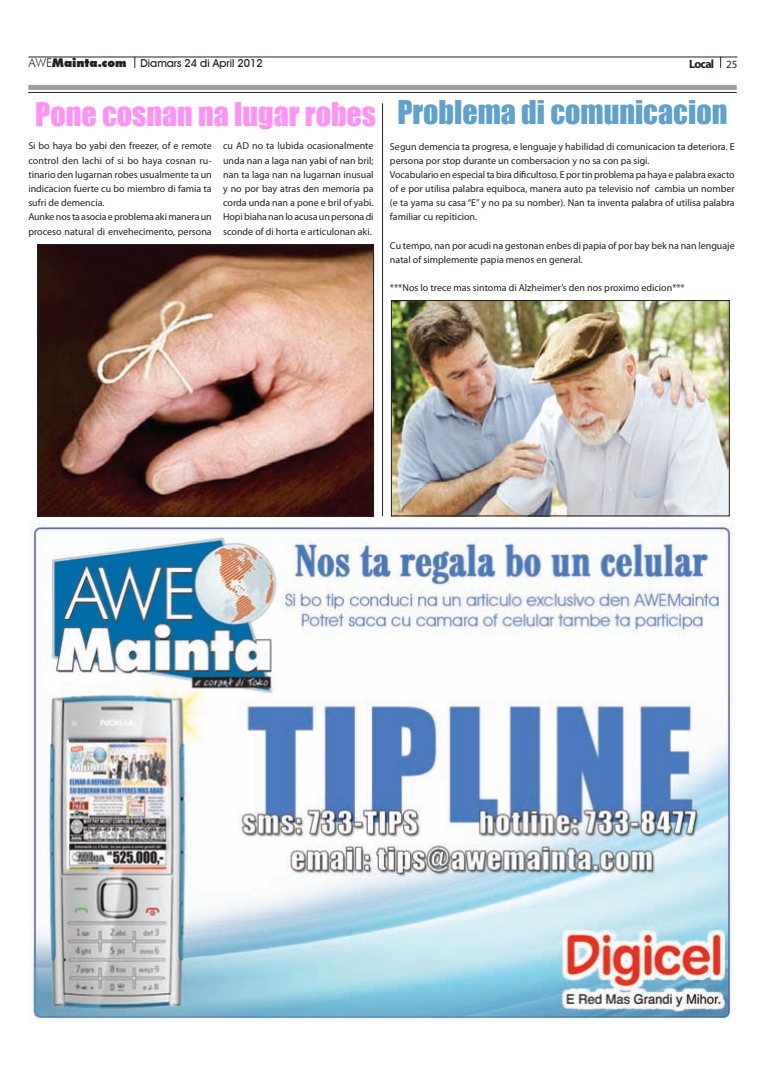
<style>
.page{position:relative;width:780px;height:1078px;background:#fff}
.page>*{position:absolute;margin:0;border:0;box-sizing:border-box;transform-origin:0 0}
.t1{font:30px "Impact";color:#ff92f4}
.t2{font:700 12px "Myriad Pro";letter-spacing:-.06em;color:#231f20}
.t3{font:500 11px "Avant Garde IT Cby BT";color:#231f20}
.t4{font:10px/14.2px "Myriad Pro";color:#231f20}
.s1{font-family:"Futura BT";font-weight:300;font-size:12px}
.s2{font-family:"Futura BT";font-weight:900;font-size:12px}
.s3{font-weight:400;font-size:11px}
.s4{color:#60a0cd}
</style>
<div class="page">
<hr style="left:28px;top:57px;width:709px;height:1px;background:#231f20">
<div style="left:28px;top:85px;width:708px;height:5px;background:#9d9fa2"></div>
<hr style="left:28px;top:92px;width:708px;height:1px;background:#231f20">
<img style="left:29px;top:524px;width:705px;height:495px">
<hr style="left:382px;top:103px;width:1px;height:413px;background:#231f20">
<img style="left:393px;top:302px;width:334px;height:212px">
<div style="left:391px;top:300px;width:338px;height:216px;border:1px solid #231f20"></div>
<img style="left:39px;top:246px;width:333px;height:268px">
<div style="left:37px;top:244px;width:337px;height:272px;border:1px solid #231f20"></div>
<p class="t3" style="left:28px;top:57px;width:236px"><span class="s1">AWE</span><span class="s2">Mainta.com</span> Diamars 24 di April 2012</p>
<p class="t2" style="left:689px;top:56px;width:50px">Local <span class="s3">25</span></p>
<h1 class="t1" style="left:35px;top:91px;width:693px">Pone cosnan na lugar robes <span class="s4">Problema di comunicacion</span></h1>
<p class="t4" style="left:390px;top:139px;width:346px">Segun demencia ta progresa, e lenguaje y habilidad di comunicacion ta deteriora. E persona por stop durante un combersacion y no sa con pa sigi.<br>Vocabulario en especial ta bira dificultoso. E por tin problema pa haya e palabra exacto of e por utilisa palabra equiboca, manera auto pa televisio nof cambia un nomber (e ta yama su casa “E” y no pa su nomber). Nan ta inventa palabra of utilisa palabra familiar cu repiticion.</p>
<p class="t4" style="left:390px;top:238px;width:346px">Cu tempo, nan por acudi na gestonan enbes di papia of por bay bek na nan lenguaje natal of simplemente papia menos en general.</p>
<p class="t4" style="left:390px;top:281px;width:296px">***Nos lo trece mas sintoma di Alzheimer’s den nos proximo edicion***</p>
<p class="t4" style="left:28px;top:139px;width:185px">Si bo haya bo yabi den freezer, of e remote control den lachi of si bo haya cosnan ru&shy;tinario den lugarnan robes usualmente ta un indicacion fuerte cu bo miembro di famia ta sufri de demencia.<br>Aunke nos ta asocia e problema aki manera un proceso natural di envehecimento, persona</p>
<p class="t4" style="left:223px;top:139px;width:152px;text-align:justify">cu AD no ta lubida ocasionalmente unda nan a laga nan yabi of nan bril; nan ta laga nan na lugarnan inusual y no por bay atras den memoria pa corda unda nan a pone e bril of yabi.<br>Hopi biaha nan lo acusa un persona di sconde of di horta e articulonan aki.</p>
</div>
